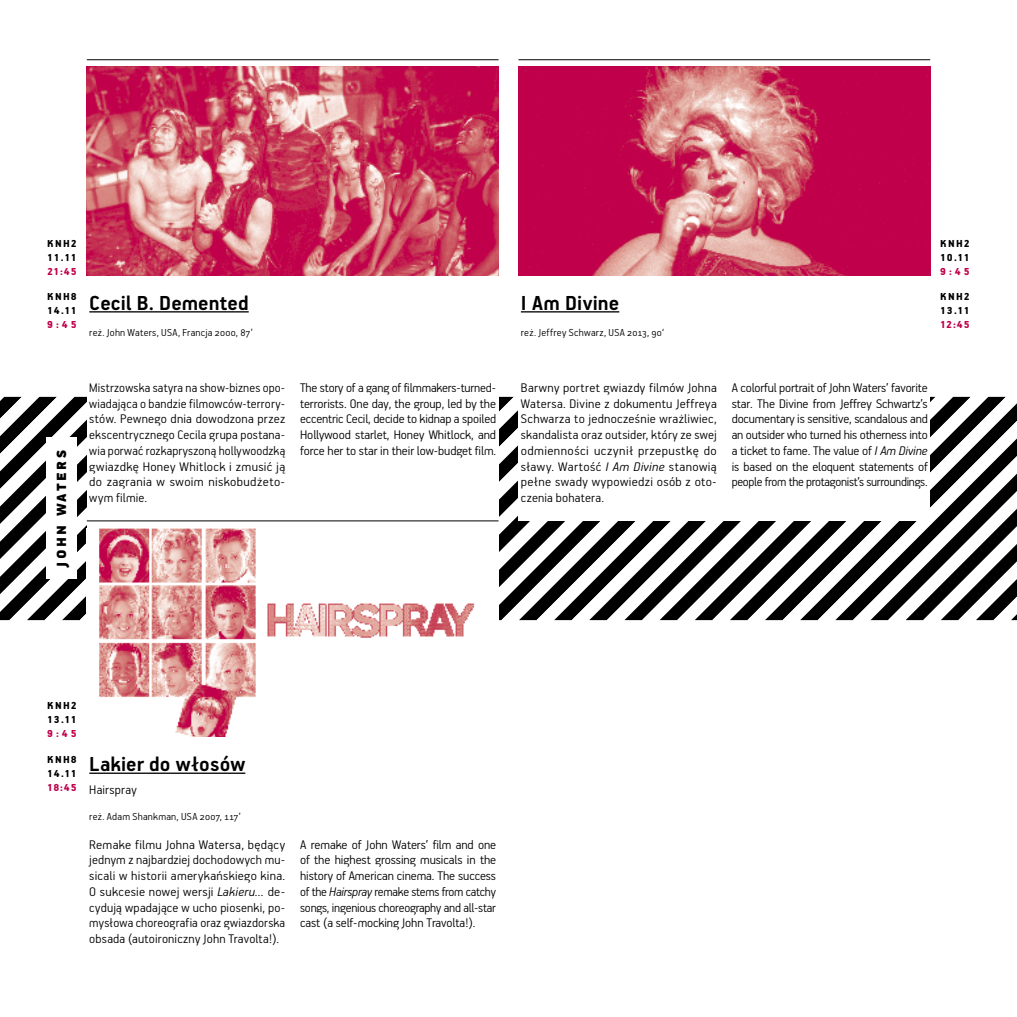
<style>
.page{position:relative;width:1017px;height:1017px;background:#fff}
.page>*{position:absolute;margin:0;border:0;box-sizing:border-box;transform-origin:0 0}
.t1{font:700 22.75px "PF Handbook Pro";letter-spacing:.005em;color:#000}
.t2{font:900 19.43px "PF Handbook Pro";letter-spacing:.115em;color:#000}
.t3{font:300 14px/15.8px "PF Handbook Pro";letter-spacing:.005em;color:#000;text-align:justify}
.t4{font:300 11.38px "PF Handbook Pro";letter-spacing:.025em;color:#000}
.t5{font:900 11.38px/14px "PF Handbook Pro";letter-spacing:.1em;color:#000}
.t6{font:900 11.38px "PF Handbook Pro";letter-spacing:.085em;color:#c0004a}
.s1{font-style:italic}
</style>
<div class="page">
<svg style="left:0;top:397px;width:1017px;height:223px"></svg>
<div style="left:518px;top:60px;width:412px;height:461px;background:#fff"></div>
<div style="left:87px;top:60px;width:412px;height:957px;background:#fff"></div>
<hr style="left:87px;top:59px;width:412px;height:1px;background:#000">
<hr style="left:87px;top:521px;width:412px;height:1px;background:#000">
<hr style="left:518px;top:59px;width:412px;height:1px;background:#000">
<hr style="left:521px;top:311px;width:98px;height:1px;background:#000">
<hr style="left:89px;top:773px;width:156px;height:1px;background:#000">
<hr style="left:89px;top:311px;width:160px;height:1px;background:#000">
<img style="left:518px;top:67px;width:412px;height:208px">
<img style="left:99px;top:528px;width:376px;height:209px">
<img style="left:87px;top:67px;width:412px;height:208px">
<div style="left:47px;top:438px;width:30px;height:141px;background:#fff"></div>
<p class="t5" style="left:47px;top:236px;width:31px">KNH2<br>11.11</p>
<p class="t6" style="left:47px;top:265px;width:31px">21:45</p>
<p class="t5" style="left:47px;top:290px;width:31px">KNH8<br>14.11</p>
<p class="t6" style="left:47px;top:318px;width:31px">9:45</p>
<h1 class="t1" style="left:89px;top:289px;width:161px">Cecil B. Demented</h1>
<p class="t4" style="left:89px;top:326px;width:165px">reż. John Waters, USA, Francja 2000, 87’</p>
<h2 class="t2" style="left:48px;top:566px;width:118px;rotate:-90deg">John Waters</h2>
<p class="t3" style="left:89px;top:379px;width:197px">Mistrzowska satyra na show-biznes opo&shy;wiadająca o bandzie filmowców-terrory&shy;stów. Pewnego dnia dowodzona przez ekscentrycznego Cecila grupa postana&shy;wia porwać rozkapryszoną hollywoodzką gwiazdkę Honey Whitlock i zmusić ją do zagrania w swoim niskobudżeto&shy;wym filmie.</p>
<p class="t3" style="left:300px;top:379px;width:198px">The story of a gang of filmmakers-turned&shy;terrorists. One day, the group, led by the eccentric Cecil, decide to kidnap a spoiled Hollywood starlet, Honey Whitlock, and force her to star in their low-budget film.</p>
<h1 class="t1" style="left:521px;top:289px;width:100px">I Am Divine</h1>
<p class="t4" style="left:521px;top:326px;width:145px">reż. Jeffrey Schwarz, USA 2013, 90‘</p>
<p class="t5" style="left:940px;top:236px;width:31px">KNH2<br>10.11</p>
<p class="t6" style="left:940px;top:265px;width:31px">9:45</p>
<p class="t5" style="left:940px;top:290px;width:31px">KNH2<br>13.11</p>
<p class="t6" style="left:940px;top:318px;width:31px">12:45</p>
<p class="t3" style="left:521px;top:379px;width:197px">Barwny portret gwiazdy filmów Johna Watersa. Divine z dokumentu Jeffreya Schwarza to jednocześnie wrażliwiec, skandalista oraz outsider, który ze swej odmienności uczynił przepustkę do sławy. Wartość <span class="s1">I Am Divine</span> stanowią pełne swady wypowiedzi osób z oto&shy;czenia bohatera.</p>
<p class="t3" style="left:732px;top:379px;width:198px">A colorful portrait of John Waters’ favorite star. The Divine from Jeffrey Schwartz’s documentary is sensitive, scandalous and an outsider who turned his otherness into a ticket to fame. The value of <span class="s1">I Am Divine </span>is based on the eloquent statements of people from the protagonist’s surroundings.</p>
<p class="t5" style="left:47px;top:699px;width:31px">KNH2<br>13.11</p>
<p class="t6" style="left:47px;top:727px;width:31px">9:45</p>
<p class="t5" style="left:47px;top:752px;width:31px">KNH8<br>14.11</p>
<p class="t6" style="left:47px;top:780px;width:31px">18:45</p>
<h1 class="t1" style="left:89px;top:750px;width:158px">Lakier do włosów</h1>
<p class="t3" style="left:89px;top:781px;width:49px">Hairspray</p>
<p class="t4" style="left:89px;top:810px;width:153px">reż. Adam Shankman, USA 2007, 117’</p>
<p class="t3" style="left:89px;top:836px;width:197px">Remake filmu Johna Watersa, będący jednym z najbardziej dochodowych mu&shy;sicali w historii amerykańskiego kina.<br>O sukcesie nowej wersji <span class="s1">Lakieru…</span> de&shy;cydują wpadające w ucho piosenki, po&shy;mysłowa choreografia oraz gwiazdorska obsada (autoironiczny John Travolta!).</p>
<p class="t3" style="left:300px;top:836px;width:198px">A remake of John Waters’ film and one of the highest grossing musicals in the history of American cinema. The success of the <span class="s1">Hairspray</span> remake stems from catchy songs, ingenious choreography and all-star cast (a self-mocking John Travolta!).</p>
</div>
